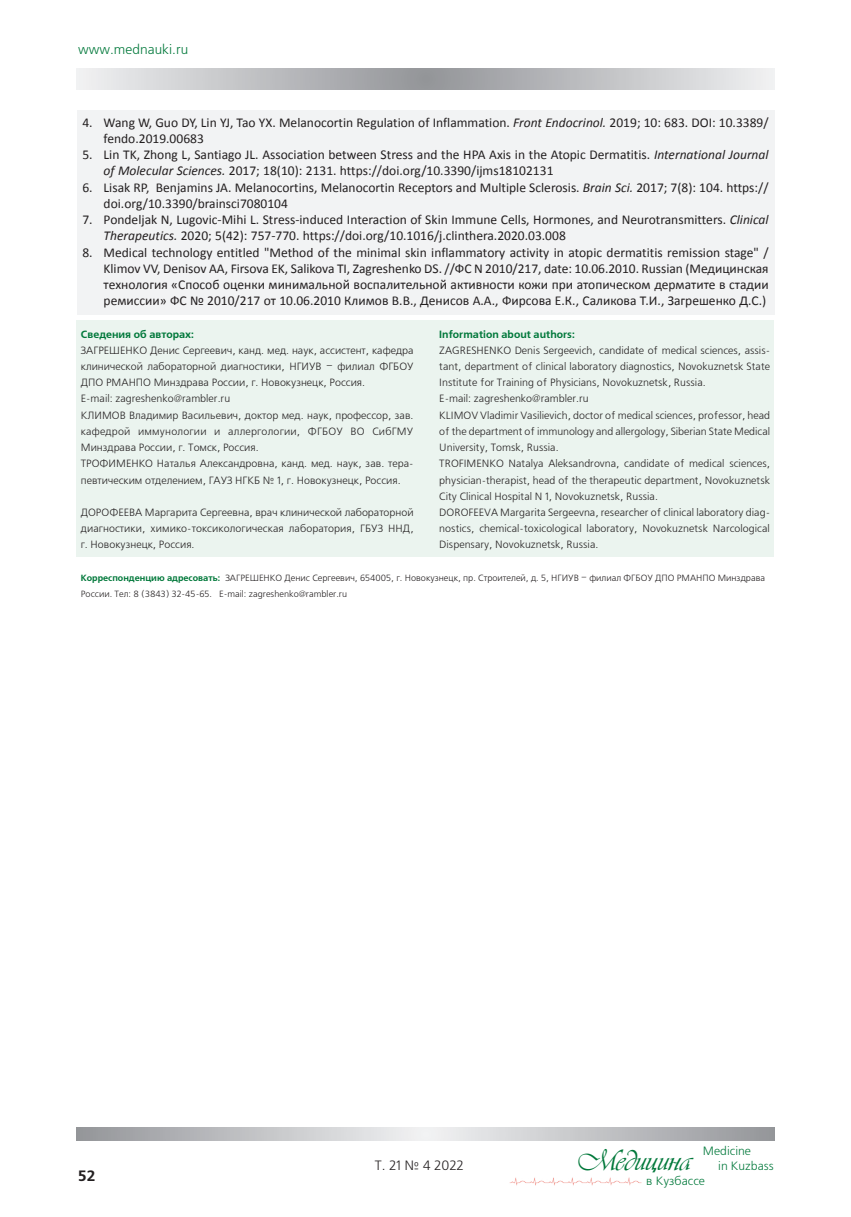
<style>
.page{position:relative;width:851px;height:1217px;background:#fff}
.page>*{position:absolute;margin:0;border:0;box-sizing:border-box;transform-origin:0 0}
.t1{font:30px "Vivaldi DCL";color:#00783a}
.t2{font:700 15px "Free Set C";color:#231f20}
.t3{font:13.5px/16.2px "Calibri";color:#231f20}
.t4{font:13.5px "Free Set C";color:#00783a}
.t5{font:13.5px "Free Set C";color:#231f20}
.t6{font:12px/15px "Free Set C";color:#00783a}
.t7{font:10.5px/16.2px "Free Set C";color:#231f20}
.t8{font:700 10.5px "Free Set C";color:#00783a}
.t9{font:9px/16.2px "Free Set C";color:#231f20}
.s1{font-style:italic}
.s2{font-weight:700;color:#00783a}
</style>
<div class="page">
<svg style="left:77px;top:68px;width:697px;height:21px;background:#c1c2c5"></svg>
<svg style="left:77px;top:1127px;width:697px;height:13px;background:#c2c3c5"></svg>
<img style="left:509px;top:1177px;width:132px;height:9px">
<div style="left:77px;top:320px;width:349px;height:236px;background:#ebf4ef"></div>
<div style="left:426px;top:320px;width:348px;height:236px;background:#ebf4ef"></div>
<div style="left:77px;top:111px;width:697px;height:204px;background:#f2f3f4"></div>
<p class="t4" style="left:78px;top:42px;width:112px">www.mednauki.ru</p>
<p class="t3" style="left:104px;top:114px;width:666px;text-indent:-21px">4. Wang W, Guo DY, Lin YJ, Tao YX. Melanocortin Regulation of Inflammation. <span class="s1">Front Endocrinol.</span> 2019; 10: 683. DOI: 10.3389/ fendo.2019.00683</p>
<p class="t3" style="left:104px;top:147px;width:666px;text-indent:-21px">5. Lin TK, Zhong L, Santiago JL. Association between Stress and the HPA Axis in the Atopic Dermatitis. <span class="s1">International Journal of Molecular Sciences.</span> 2017; 18(10): 2131. https://doi.org/10.3390/ijms18102131</p>
<p class="t3" style="left:104px;top:179px;width:666px;text-indent:-21px">6. Lisak RP, Benjamins JA. Melanocortins, Melanocortin Receptors and Multiple Sclerosis. <span class="s1">Brain Sci.</span> 2017; 7(8): 104. https:// doi.org/10.3390/brainsci7080104</p>
<p class="t3" style="left:104px;top:211px;width:666px;text-indent:-21px">7. Pondeljak N, Lugovic-Mihi L. Stress-induced Interaction of Skin Immune Cells, Hormones, and Neurotransmitters. <span class="s1">Clinical<br>Therapeutics.</span> 2020; 5(42): 757-770. https://doi.org/10.1016/j.clinthera.2020.03.008</p>
<p class="t3" style="left:104px;top:244px;width:666px;text-align:justify;text-indent:-21px">8. Medical technology entitled "Method of the minimal skin inflammatory activity in atopic dermatitis remission stage" / Klimov VV, Denisov AA, Firsova EK, Salikova TI, Zagreshenko DS. //ФС N 2010/217, date: 10.06.2010. Russian (Медицинская технология «Способ оценки минимальной воспалительной активности кожи при атопическом дерматите в стадии ремиссии» ФС № 2010/217 от 10.06.2010 Климов В.В., Денисов А.А., Фирсова Е.К., Саликова Т.И., Загрешенко Д.С.)</p>
<p class="t8" style="left:81px;top:328px;width:115px">Сведения об авторах:</p>
<p class="t7" style="left:81px;top:342px;width:334px">ЗАГРЕШЕНКО Денис Сергеевич, канд. мед. наук, ассистент, кафедра клинической лабораторной диагностики, НГИУВ – филиал ФГБОУ ДПО РМАНПО Минздрава России, г. Новокузнецк, Россия.<br>E-mail: zagreshenko@rambler.ru<br>КЛИМОВ Владимир Васильевич, доктор мед. наук, профессор, зав. кафедрой иммунологии и аллергологии, ФГБОУ ВО СибГМУ Минздрава России, г. Томск, Россия.<br>ТРОФИМЕНКО Наталья Александровна, канд. мед. наук, зав. тера&shy;певтическим отделением, ГАУЗ НГКБ № 1, г. Новокузнецк, Россия.</p>
<p class="t7" style="left:81px;top:504px;width:334px;text-align:justify">ДОРОФЕЕВА Маргарита Сергеевна, врач клинической лабораторной диагностики, химико-токсикологическая лаборатория, ГБУЗ ННД, г. Новокузнецк, Россия.</p>
<p class="t8" style="left:439px;top:328px;width:137px">Information about authors:</p>
<p class="t7" style="left:439px;top:342px;width:332px">ZAGRESHENKO Denis Sergeevich, candidate of medical sciences, assis&shy;tant, department of clinical laboratory diagnostics, Novokuznetsk State Institute for Training of Physicians, Novokuznetsk, Russia.<br>E-mail: zagreshenko@rambler.ru<br>KLIMOV Vladimir Vasilievich, doctor of medical sciences, professor, head of the department of immunology and allergology, Siberian State Medical University, Tomsk, Russia.<br>TROFIMENKO Natalya Aleksandrovna, candidate of medical sciences, physician-therapist, head of the therapeutic department, Novokuznetsk City Clinical Hospital N 1, Novokuznetsk, Russia.<br>DOROFEEVA Margarita Sergeevna, researcher of clinical laboratory diag&shy;nostics, chemical-toxicological laboratory, Novokuznetsk Narcological Dispensary, Novokuznetsk, Russia.</p>
<p class="t9" style="left:81px;top:570px;width:685px"><span class="s2">Корреспонденцию адресовать:</span> ЗАГРЕШЕНКО Денис Сергеевич, 654005, г. Новокузнецк, пр. Строителей, д. 5, НГИУВ – филиал ФГБОУ ДПО РМАНПО Минздрава<br>России. Тел: 8 (3843) 32-45-65. E-mail: zagreshenko@rambler.ru</p>
<h2 class="t2" style="left:78px;top:1166px;width:19px">52</h2>
<p class="t5" style="left:375px;top:1157px;width:90px">T. 21 № 4 2022</p>
<p class="t6" style="left:718px;top:1143px;width:57px;text-indent:-15px">Medicine<br>in Kuzbass</p>
<h1 class="t1" style="left:578px;top:1143px;width:114px">Медицина</h1>
<p class="t6" style="left:646px;top:1173px;width:60px">в Кузбассе</p>
</div>
